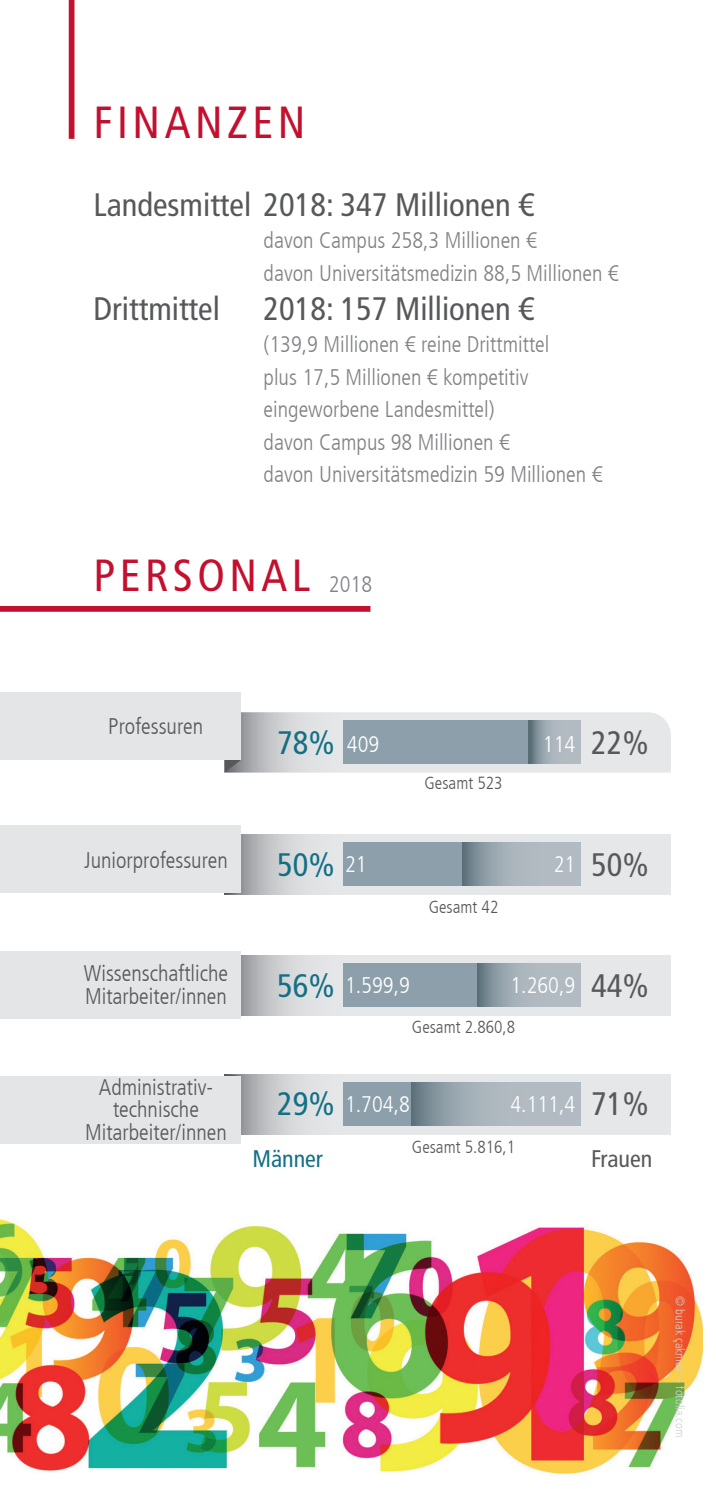
<style>
.page{position:relative;width:716px;height:1489px;background:#fff}
.page>*{position:absolute;margin:0;border:0;box-sizing:border-box;transform-origin:0 0}
.t1{font:condensed 45px "Frutiger LT Com";letter-spacing:.1em;color:#c3102e}
.t2{font:condensed 32.5px "Frutiger LT Com";color:#57585a}
.t3{font:condensed 32.5px "Frutiger LT Com";color:#146f85}
.t4{font:condensed 24px "Frutiger LT Com";color:#146f85}
.t5{font:condensed 24px "Frutiger LT Com";color:#57585a}
.t6{font:300 condensed 22.5px/32.5px "Frutiger LT Com";color:#808285}
.t7{font:300 condensed 22.5px/22.5px "Frutiger LT Com";color:#57585a;text-align:center}
.t8{font:300 condensed 22.5px "Frutiger LT Com";color:#fff}
.t9{font:300 condensed 17.5px "Frutiger LT Com";color:#57585a}
.t10{font:300 condensed 12.5px "Frutiger LT Com";color:#d1d2d4}
</style>
<div class="page">
<img style="left:0;top:1219px;width:702px;height:255px">
<div style="left:69px;top:0;width:5px;height:139px;background:#c3102e"></div>
<svg style="left:241px;top:834px;width:430px;height:60px;background:#dbdcde"></svg>
<svg style="left:241px;top:955px;width:430px;height:60px;background:#dbdcde"></svg>
<div style="left:0;top:951px;width:241px;height:67px;background:#e4e5e7"></div>
<svg style="left:241px;top:1074px;width:430px;height:60px;background:#dbdcde"></svg>
<svg style="left:224px;top:1074px;width:17px;height:1px"></svg>
<div style="left:0;top:1075px;width:241px;height:68px;background:#e4e5e7"></div>
<svg style="left:224px;top:892px;width:17px;height:2px"></svg>
<div style="left:0;top:824px;width:241px;height:68px;background:#e4e5e7"></div>
<svg style="left:224px;top:712px;width:447px;height:60px;background:#dbdcde"></svg>
<div style="left:0;top:692px;width:241px;height:68px;background:#e4e5e7"></div>
<div style="left:343px;top:842px;width:237px;height:43px;background:#8c9faa"></div>
<div style="left:343px;top:963px;width:237px;height:43px;background:#8c9faa"></div>
<div style="left:343px;top:1082px;width:237px;height:43px;background:#8c9faa"></div>
<svg style="left:463px;top:842px;width:117px;height:43px"></svg>
<svg style="left:478px;top:963px;width:102px;height:43px"></svg>
<svg style="left:411px;top:1082px;width:169px;height:43px"></svg>
<div style="left:343px;top:720px;width:237px;height:44px;background:#8c9faa"></div>
<svg style="left:529px;top:720px;width:51px;height:44px"></svg>
<div style="left:0;top:606px;width:370px;height:5px;background:#c3102e"></div>
<h1 class="t1" style="left:94px;top:96px;width:213px">FINANZEN</h1>
<h2 class="t2" style="left:94px;top:185px;width:442px">Landesmittel 2018: 347 Millionen €</h2>
<p class="t6" style="left:264px;top:224px;width:356px">davon Campus 258,3 Millionen €<br>davon Universitätsmedizin 88,5 Millionen €</p>
<h2 class="t2" style="left:94px;top:289px;width:128px">Drittmittel</h2>
<h2 class="t2" style="left:264px;top:289px;width:272px">2018: 157 Millionen €</h2>
<p class="t6" style="left:264px;top:328px;width:340px">(139,9 Millionen € reine Drittmittel<br>plus 17,5 Millionen € kompetitiv eingeworbene Landesmittel)<br>davon Campus 98 Millionen €<br>davon Universitätsmedizin 59 Millionen €</p>
<h1 class="t1" style="left:94px;top:549px;width:218px">PERSONAL</h1>
<p class="t6" style="left:329px;top:567px;width:45px">2018</p>
<p class="t7" style="left:108px;top:715px;width:97px">Professuren</p>
<p class="t7" style="left:84px;top:849px;width:145px">Juniorprofessuren</p>
<p class="t7" style="left:84px;top:962px;width:146px;text-align:left">Wissenschaftliche<br>Mitarbeiter/innen</p>
<h2 class="t3" style="left:277px;top:724px;width:59px">78%</h2>
<p class="t8" style="left:347px;top:731px;width:34px">409</p>
<p class="t8" style="left:543px;top:731px;width:34px">114</p>
<p class="t9" style="left:424px;top:772px;width:80px">Gesamt 523</p>
<h2 class="t2" style="left:591px;top:724px;width:59px">22%</h2>
<h2 class="t3" style="left:277px;top:846px;width:59px">50%</h2>
<p class="t8" style="left:345px;top:851px;width:23px">21</p>
<p class="t8" style="left:554px;top:851px;width:23px">21</p>
<p class="t9" style="left:429px;top:897px;width:71px">Gesamt 42</p>
<h2 class="t2" style="left:591px;top:846px;width:59px">50%</h2>
<h2 class="t3" style="left:277px;top:967px;width:59px">56%</h2>
<p class="t8" style="left:345px;top:972px;width:66px">1.599,9</p>
<p class="t8" style="left:510px;top:972px;width:66px">1.260,9</p>
<p class="t9" style="left:412px;top:1016px;width:105px">Gesamt 2.860,8</p>
<h2 class="t2" style="left:591px;top:967px;width:59px">44%</h2>
<p class="t7" style="left:85px;top:1075px;width:143px">Administrativ&shy;technische<br>Mitarbeiter/innen</p>
<h2 class="t3" style="left:277px;top:1084px;width:59px">29%</h2>
<p class="t8" style="left:345px;top:1091px;width:66px">1.704,8</p>
<p class="t8" style="left:510px;top:1091px;width:66px">4.111,4</p>
<h2 class="t2" style="left:591px;top:1084px;width:59px">71%</h2>
<p class="t9" style="left:412px;top:1136px;width:105px">Gesamt 5.816,1</p>
<p class="t4" style="left:252px;top:1144px;width:72px">Männer</p>
<p class="t5" style="left:591px;top:1144px;width:63px">Frauen</p>
<p class="t10" style="left:687px;top:1296px;width:143px;rotate:90deg">© burak çakmak − fotolia.com</p>
</div>
